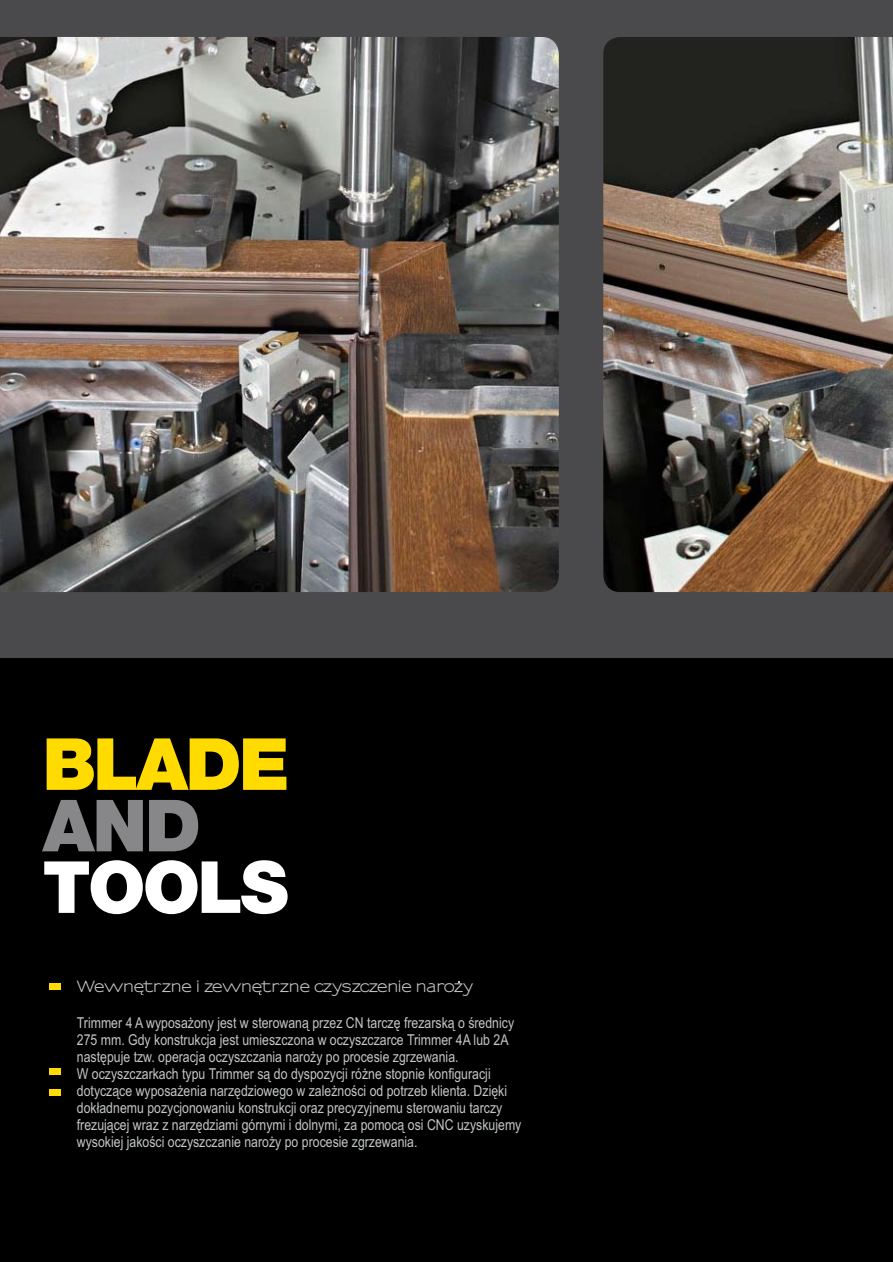
<style>
.page{position:relative;width:893px;height:1262px;background:#000}
.page>*{position:absolute;margin:0;border:0;box-sizing:border-box;transform-origin:0 0}
.t1{font:900 72px "Helvetica 95";letter-spacing:-.035em;color:#ffdb00}
.t2{font:900 72px "Helvetica 95";letter-spacing:-.035em;color:#fff}
.t3{font:900 72px "Helvetica 95";color:#87878a}
.t4{font:15px/17px "Arial Narrow";color:#c4c7c7}
.t5{font:700 15px "Sansumi";color:#c4c7c7}
</style>
<div class="page">
<div style="left:0;top:0;width:893px;height:658px;background:#4a4a4d"></div>
<div style="left:50px;top:982px;width:11px;height:7px;background:#ffdb00"></div>
<div style="left:50px;top:1088px;width:11px;height:7px;background:#ffdb00"></div>
<div style="left:50px;top:1068px;width:11px;height:7px;background:#ffdb00"></div>
<img style="left:603px;top:37px;width:290px;height:555px">
<img style="left:0;top:37px;width:559px;height:555px">
<h1 class="t1" style="left:43px;top:738px;width:249px">BLADE</h1>
<h1 class="t3" style="left:43px;top:800px;width:160px">AND</h1>
<h1 class="t2" style="left:43px;top:861px;width:247px">TOOLS</h1>
<p class="t5" style="left:77px;top:978px;width:397px">Wewnetrzne i zewnetrzne czyszczenie narozy</p>
<p class="t4" style="left:77px;top:1015px;width:446px">Trimmer 4 A wyposażony jest w sterowaną przez CN tarczę frezarską o średnicy 275 mm. Gdy konstrukcja jest umieszczona w oczyszczarce Trimmer 4A lub 2A następuje tzw. operacja oczyszczania naroży po procesie zgrzewania.<br>W oczyszczarkach typu Trimmer są do dyspozycji różne stopnie konfiguracji dotyczące wyposażenia narzędziowego w zależności od potrzeb klienta. Dzięki dokładnemu pozycjonowaniu konstrukcji oraz precyzyjnemu sterowaniu tarczy frezującej wraz z narzędziami górnymi i dolnymi, za pomocą osi CNC uzyskujemy wysokiej jakości oczyszczanie naroży po procesie zgrzewania.</p>
</div>
